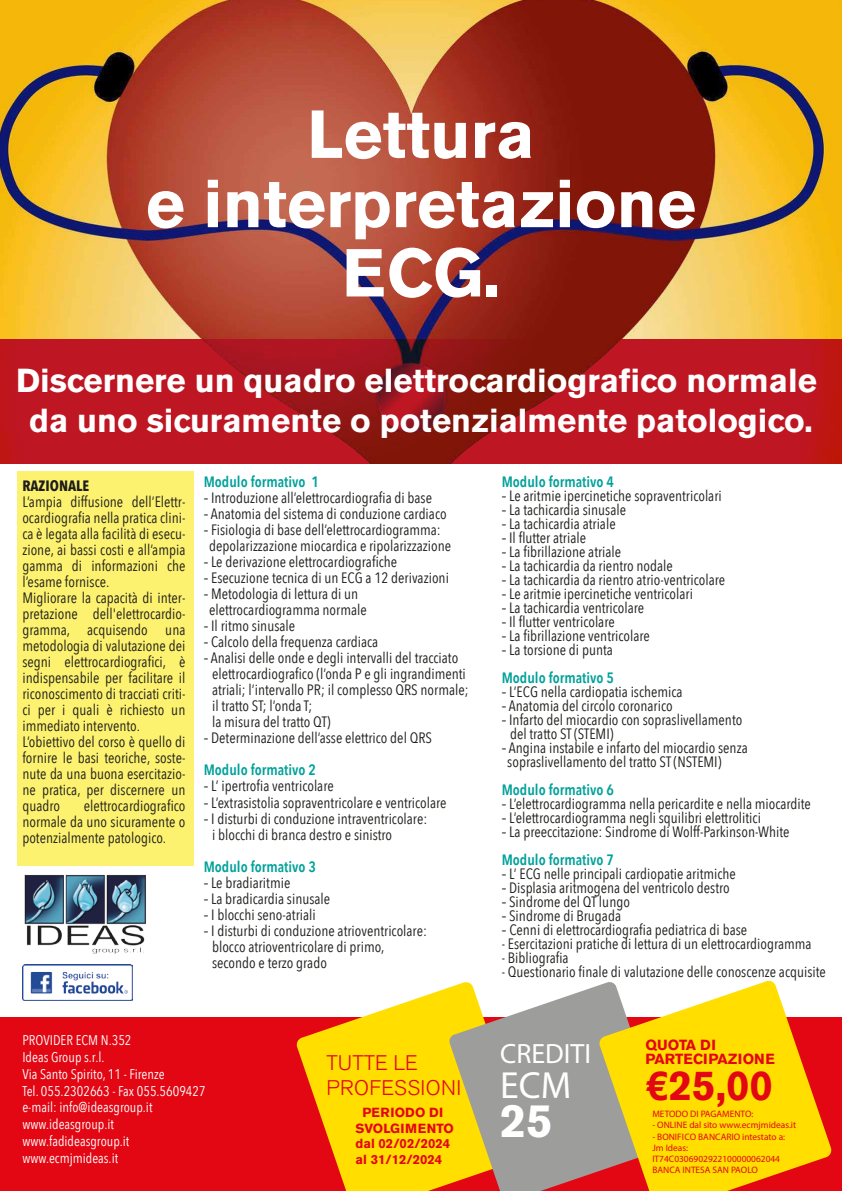
<style>
.page{position:relative;width:842px;height:1191px;background:#fff}
.page>*{position:absolute;margin:0;border:0;box-sizing:border-box;transform-origin:0 0}
.t1{font:700 67.1px/69.3px "Akzidenz Grotesk BE";color:#fff;text-align:center}
.t2{font:700 46.6px "Akzidenz Grotesk BE";color:#fff}
.t3{font:700 41.6px "Akzidenz Grotesk BE";color:#e30613}
.t4{font:37.9px "Myriad Pro";color:#fff}
.t5{font:700 33px/39.6px "Akzidenz Grotesk BE";color:#fff;text-align:center}
.t6{font:28px "Myriad Pro";color:#fff}
.t7{font:21px/25.2px "Akzidenz Grotesk BE Light Os F";letter-spacing:.02em;color:#e30613}
.t8{font:20.1px "Akzidenz Grotesk BE Light Os F";letter-spacing:.02em;color:#e30613}
.t9{font:15px/16px "Avenir Next Condensed";color:#1d1d1b}
.t10{font:600 15px "Avenir Next Condensed";color:#00a19a}
.t11{font:700 15px "Avenir Next Condensed";color:#1d1d1b}
.t12{font:700 14.6px/13.5px "Akzidenz Grotesk BE";color:#e30613}
.t13{font:14px/16.8px "Avenir Next Condensed";color:#fff}
.t14{font:700 13.1px/15.7px "Akzidenz Grotesk BE";color:#e30613}
.t15{font:700 12.6px/15.1px "Akzidenz Grotesk BE";color:#e30613;text-align:center}
.t16{font:9.4px/11.2px "Myriad Pro";color:#e30613}
.s1{font-family:"Myriad Pro"}
.s2{font-weight:600;color:#00a19a}
</style>
<div class="page">
<img style="left:0;top:0;width:842px;height:339px">
<svg style="left:0;top:339px;width:842px;height:124px;background:#af151d"></svg>
<div style="left:0;top:1017px;width:842px;height:174px;background:#e30613"></div>
<img style="left:24px;top:874px;width:122px;height:80px">
<div style="left:17px;top:471px;width:177px;height:394px;background:#fdf26f"></div>
<img style="left:22px;top:964px;width:111px;height:36px">
<svg style="left:296px;top:987px;width:153px;height:204px;fill:#ffde00"></svg>
<svg style="left:449px;top:982px;width:149px;height:209px;background:#b7a888"></svg>
<svg style="left:598px;top:980px;width:234px;height:211px;fill:#ffde00"></svg>
<h1 class="t1" style="left:146px;top:100px;width:552px">Lettura<br>e interpretazione<br>ECG.</h1>
<h3 class="t5" style="left:16px;top:361px;width:802px">Discernere un quadro elettrocardiografico normale da uno sicuramente o potenzialmente patologico.</h3>
<p class="t11" style="left:22px;top:476px;width:68px">RAZIONALE</p>
<p class="t9" style="left:22px;top:492px;width:165px">L’ampia diffusione dell’Elettr&shy;ocardiografia nella pratica clini&shy;ca è legata alla facilità di esecu&shy;zione, ai bassi costi e all’ampia gamma di informazioni che l’esame fornisce.<br>Migliorare la capacità di inter&shy;pretazione dell'elettrocardio&shy;gramma, acquisendo una metodologia di valutazione dei segni elettrocardiografici, è indispensabile per facilitare il riconoscimento di tracciati criti&shy;ci per i quali è richiesto un immediato intervento.<br>L’obiettivo del corso è quello di fornire le basi teoriche, soste&shy;nute da una buona esercitazio&shy;ne pratica, per discernere un quadro</p>
<p class="t9" style="left:22px;top:797px;width:165px;text-align:justify;text-indent:62px">elettrocardiografico normale da uno sicuramente o potenzialmente patologico.</p>
<p class="t10" style="left:204px;top:469px;width:117px">Modulo formativo 1</p>
<p class="t9" style="left:204px;top:489px;width:230px"><span class="s1">-</span> Introduzione all’elettrocardiografia di base</p>
<p class="t9" style="left:204px;top:505px;width:244px"><span class="s1">-</span> Anatomia del sistema di conduzione cardiaco</p>
<p class="t9" style="left:209px;top:521px;width:243px;text-indent:-6px"><span class="s1">-</span> Fisiologia di base dell’elettrocardiogramma: depolarizzazione miocardica e ripolarizzazione</p>
<p class="t9" style="left:204px;top:553px;width:195px"><span class="s1">-</span> Le derivazione elettrocardiografiche</p>
<p class="t9" style="left:204px;top:569px;width:247px"><span class="s1">-</span> Esecuzione tecnica di un ECG a 12 derivazioni</p>
<p class="t9" style="left:204px;top:585px;width:164px;text-align:center"><span class="s1">-</span> Metodologia di lettura di un elettrocardiogramma normale</p>
<p class="t9" style="left:204px;top:617px;width:93px"><span class="s1">-</span> Il ritmo sinusale</p>
<p class="t9" style="left:204px;top:633px;width:176px"><span class="s1">-</span> Calcolo della frequenza cardiaca</p>
<p class="t9" style="left:212px;top:649px;width:258px;text-indent:-8px"><span class="s1">-</span> Analisi delle onde e degli intervalli del tracciato elettrocardiografico (l’onda P e gli ingrandimenti atriali; l’intervallo PR; il complesso QRS normale; il tratto ST; l’onda T;<br>la misura del tratto QT)</p>
<p class="t9" style="left:204px;top:721px;width:230px;line-height:32px"><span class="s1">-</span> Determinazione dell’asse elettrico del QRS<br><span class="s2">Modulo formativo 2</span></p>
<p class="t9" style="left:204px;top:777px;width:132px"><span class="s1">-</span> L’ ipertrofia ventricolare</p>
<p class="t9" style="left:204px;top:793px;width:244px"><span class="s1">-</span> L’extrasistolia sopraventricolare e ventricolare</p>
<p class="t9" style="left:212px;top:809px;width:217px;text-indent:-8px"><span class="s1">-</span> I disturbi di conduzione intraventricolare: i blocchi di branca destro e sinistro</p>
<p class="t10" style="left:204px;top:853px;width:114px">Modulo formativo 3</p>
<p class="t9" style="left:204px;top:873px;width:88px"><span class="s1">-</span> Le bradiaritmie</p>
<p class="t9" style="left:204px;top:889px;width:128px"><span class="s1">-</span> La bradicardia sinusale</p>
<p class="t9" style="left:204px;top:905px;width:114px"><span class="s1">-</span> I blocchi seno-atriali</p>
<p class="t9" style="left:212px;top:921px;width:216px;text-indent:-8px"><span class="s1">-</span> I disturbi di conduzione atrioventricolare: blocco atrioventricolare di primo, secondo e terzo grado</p>
<p class="t10" style="left:502px;top:469px;width:114px">Modulo formativo 4</p>
<p class="t9" style="left:502px;top:487px;width:222px"><span class="s1">-</span> Le aritmie ipercinetiche sopraventricolari</p>
<p class="t9" style="left:502px;top:501px;width:126px"><span class="s1">-</span> La tachicardia sinusale</p>
<p class="t9" style="left:502px;top:515px;width:115px"><span class="s1">-</span> La tachicardia atriale</p>
<p class="t9" style="left:502px;top:529px;width:86px"><span class="s1">-</span> Il flutter atriale</p>
<p class="t9" style="left:502px;top:543px;width:121px"><span class="s1">-</span> La fibrillazione atriale</p>
<p class="t9" style="left:502px;top:557px;width:173px"><span class="s1">-</span> La tachicardia da rientro nodale</p>
<p class="t9" style="left:502px;top:571px;width:225px"><span class="s1">-</span> La tachicardia da rientro atrio-ventricolare</p>
<p class="t9" style="left:502px;top:585px;width:193px"><span class="s1">-</span> Le aritmie ipercinetiche ventricolari</p>
<p class="t9" style="left:502px;top:599px;width:144px"><span class="s1">-</span> La tachicardia ventricolare</p>
<p class="t9" style="left:502px;top:613px;width:114px"><span class="s1">-</span> Il flutter ventricolare</p>
<p class="t9" style="left:502px;top:627px;width:150px"><span class="s1">-</span> La fibrillazione ventricolare</p>
<p class="t9" style="left:502px;top:635px;width:114px;line-height:28px"><span class="s1">-</span> La torsione di punta<br><span class="s2">Modulo formativo 5</span></p>
<p class="t9" style="left:502px;top:683px;width:182px"><span class="s1">-</span> L’ECG nella cardiopatia ischemica</p>
<p class="t9" style="left:502px;top:697px;width:172px"><span class="s1">-</span> Anatomia del circolo coronarico</p>
<p class="t9" style="left:510px;top:712px;width:234px;line-height:14px;text-indent:-8px"><span class="s1">-</span> Infarto del miocardio con sopraslivellamento del tratto ST (STEMI)</p>
<p class="t9" style="left:507px;top:740px;width:242px;line-height:14px;text-indent:-6px"><span class="s1">-</span> Angina instabile e infarto del miocardio senza sopraslivellamento del tratto ST (NSTEMI)</p>
<p class="t10" style="left:502px;top:777px;width:114px">Modulo formativo 6</p>
<p class="t9" style="left:502px;top:795px;width:311px"><span class="s1">-</span> L’elettrocardiogramma nella pericardite e nella miocardite</p>
<p class="t9" style="left:502px;top:809px;width:261px"><span class="s1">-</span> L’elettrocardiogramma negli squilibri elettrolitici</p>
<p class="t9" style="left:502px;top:817px;width:289px;line-height:28px"><span class="s1">-</span> La preeccitazione: Sindrome di Wolff-Parkinson-White<br><span class="s2">Modulo formativo 7</span></p>
<p class="t9" style="left:502px;top:865px;width:236px"><span class="s1">-</span> L’ ECG nelle principali cardiopatie aritmiche</p>
<p class="t9" style="left:502px;top:879px;width:229px"><span class="s1">-</span> Displasia aritmogena del ventricolo destro</p>
<p class="t9" style="left:502px;top:893px;width:130px"><span class="s1">-</span> Sindrome del QT lungo</p>
<p class="t9" style="left:502px;top:907px;width:121px"><span class="s1">-</span> Sindrome di Brugada</p>
<p class="t9" style="left:502px;top:921px;width:247px"><span class="s1">-</span> Cenni di elettrocardiografia pediatrica di base</p>
<p class="t9" style="left:502px;top:935px;width:311px">- Esercitazioni pratiche di lettura di un elettrocardiogramma</p>
<p class="t9" style="left:502px;top:949px;width:68px">- Bibliografia</p>
<p class="t9" style="left:502px;top:963px;width:326px">- Questionario finale di valutazione delle conoscenze acquisite</p>
<p class="t13" style="left:22px;top:1031px;width:185px">PROVIDER ECM N.352<br>Ideas Group s.r.l.<br>Via Santo Spirito, 11 - Firenze<br>Tel. 055.2302663 - Fax 055.5609427 e-mail: info@ideasgroup.it www.ideasgroup.it www.fadideasgroup.it www.ecmjmideas.it</p>
<h3 class="t6" style="left:500px;top:1036px;width:92px">CREDITI</h3>
<h3 class="t4" style="left:500px;top:1062px;width:73px">ECM</h3>
<h2 class="t2" style="left:500px;top:1094px;width:54px">25</h2>
<h3 class="t7" style="left:327px;top:1050px;width:136px">TUTTE LE<br>PROFESSIONI</h3>
<p class="t14" style="left:355px;top:1104px;width:100px;text-indent:7px">PERIODO DI<br>SVOLGIMENTO dal 02/02/2024 al 31/12/2024</p>
<h3 class="t8" style="left:381px;top:1080px;width:130px">PROFESSIONI</h3>
<p class="t15" style="left:409px;top:1122px;width:96px">SVOLGIMENTO dal 1/01/2023</p>
<p class="t12" style="left:645px;top:1038px;width:131px">QUOTA DI<br>PARTECIPAZIONE</p>
<h3 class="t3" style="left:645px;top:1062px;width:129px">€25,00</h3>
<p class="t16" style="left:652px;top:1108px;width:102px">METODO DI PAGAMENTO:</p>
<p class="t16" style="left:652px;top:1119px;width:145px">- ONLINE dal sito www.ecmjmideas.it</p>
<p class="t16" style="left:652px;top:1130px;width:134px">- BONIFICO BANCARIO intestato a:<br>Jm Ideas:<br>IT74C0306902922100000062044<br>BANCA INTESA SAN PAOLO</p>
</div>
